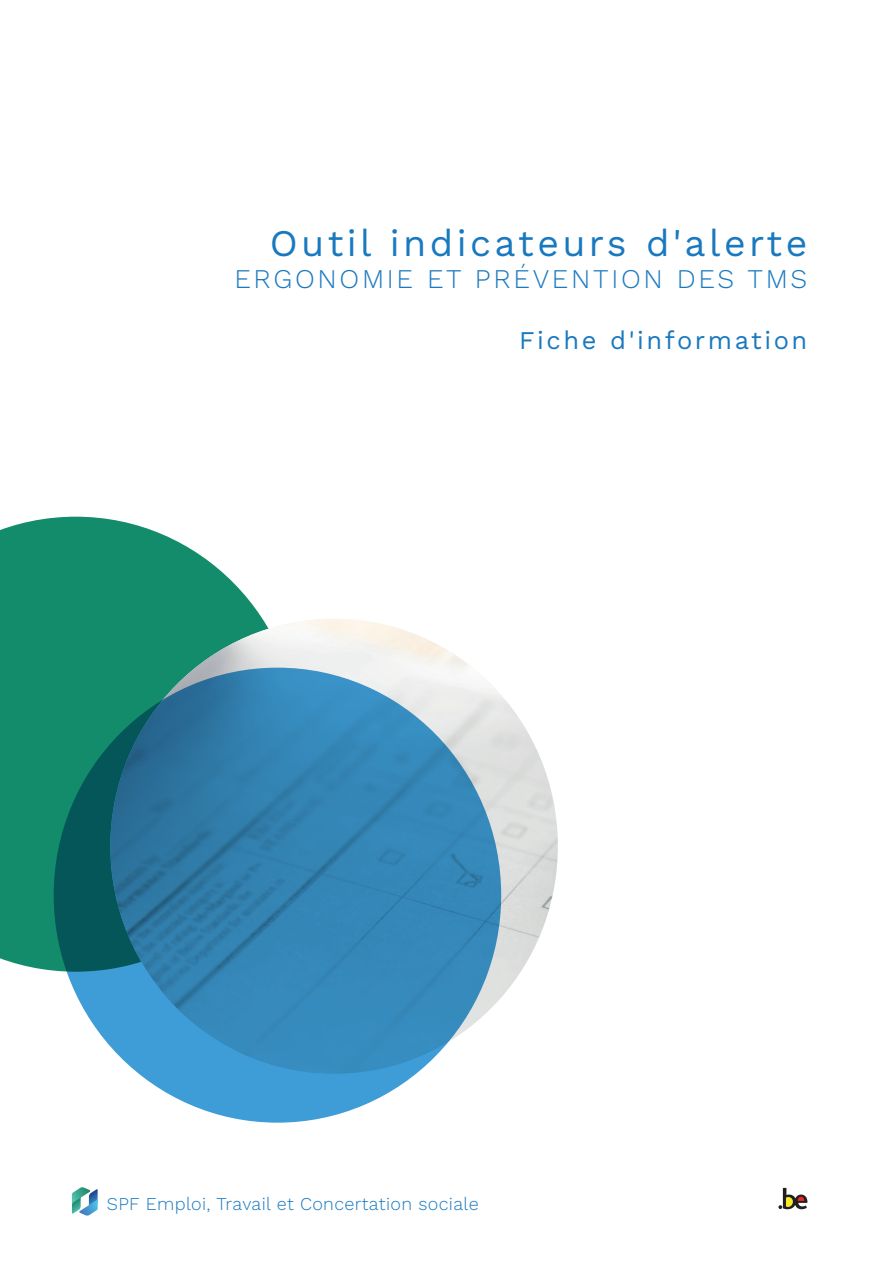
<style>
.page{position:relative;width:893px;height:1263px;background:#fff}
.page>*{position:absolute;margin:0;border:0;box-sizing:border-box;transform-origin:0 0}
.t1{font:37.5px "Work Sans";letter-spacing:.09em;color:#1979bf}
.t2{font:300 27px "Work Sans";letter-spacing:.1em;color:#1979bf}
.t3{font:25.5px "Work Sans";letter-spacing:.1em;color:#1979bf}
.t4{font:300 18px "Work Sans";letter-spacing:.02em;color:#1979bf}
</style>
<div class="page">
<svg style="left:0;top:517px;width:263px;height:455px;fill:#128c6a"></svg>
<img style="left:110px;top:619px;width:448px;height:453px">
<svg style="left:54px;top:668px;width:447px;height:455px;fill:#3586b7"></svg>
<svg style="left:72px;top:1187px;width:26px;height:29px"></svg>
<svg style="left:778px;top:1188px;width:29px;height:21px"></svg>
<h1 class="t1" style="left:270px;top:214px;width:539px">Outil indicateurs d'alerte</h1>
<h2 class="t2" style="left:234px;top:258px;width:574px">ERGONOMIE ET PRÉVENTION DES TMS</h2>
<h3 class="t3" style="left:519px;top:321px;width:290px">Fiche d'information</h3>
<p class="t4" style="left:107px;top:1190px;width:373px">SPF Emploi, Travail et Concertation sociale</p>
</div>
